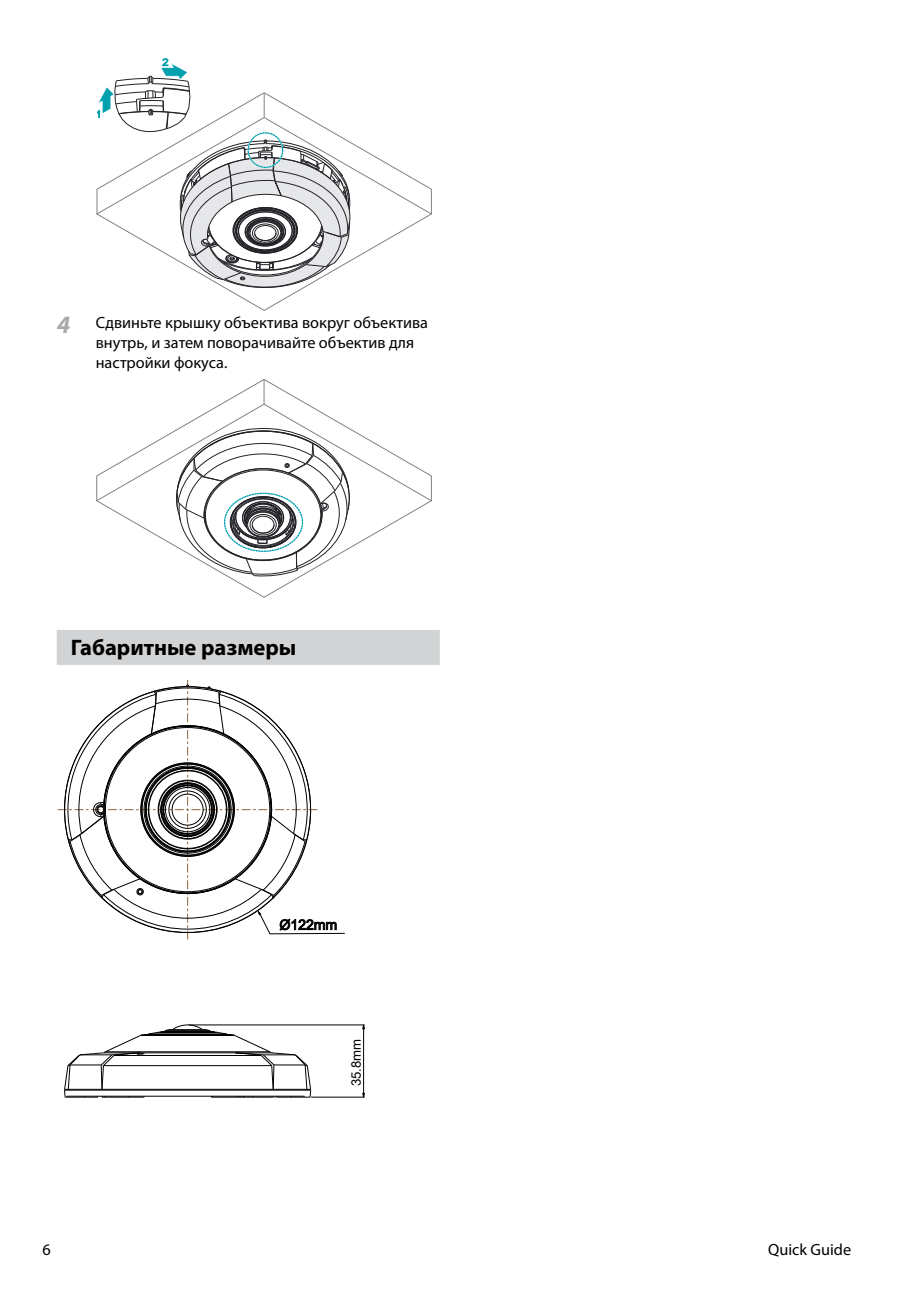
<style>
.page{position:relative;width:908px;height:1290px;background:#fff}
.page>*{position:absolute;margin:0;border:0;box-sizing:border-box;transform-origin:0 0}
.t1{font:700 22.5px "Myriad Pro";color:#000}
.t2{font:16.25px/20px "Myriad Pro";color:#000}
.t3{font:14px "Arial Unicode MS";color:#000}
.t4{font:13.25px "Arial Unicode MS";color:#000}
.s1{font-weight:700;font-style:italic;font-size:25px;color:#a7a9ac}
</style>
<div class="page">
<div style="left:57px;top:630px;width:382px;height:35px;background:#d1d3d4"></div>
<svg style="left:96px;top:58px;width:336px;height:253px"></svg>
<svg style="left:96px;top:379px;width:336px;height:219px"></svg>
<div style="left:224px;top:493px;width:79px;height:59px;border:1px dashed #00a0af;border-radius:50%"></div>
<hr style="left:311px;top:1097px;width:53px;height:1px;background:#000">
<hr style="left:188px;top:1024px;width:176px;height:1px;background:#000">
<hr style="left:363px;top:1025px;width:1px;height:72px;background:#000">
<svg style="left:58px;top:679px;width:287px;height:260px"></svg>
<svg style="left:64px;top:1024px;width:247px;height:74px"></svg>
<p class="t2" style="left:96px;top:313px;width:333px;text-indent:-39px"><span class="s1">4</span> Сдвиньте крышку объектива вокруг объектива внутрь, и затем поворачивайте объектив для настройки фокуса.</p>
<h1 class="t1" style="left:71px;top:632px;width:227px">Габаритные размеры</h1>
<p class="t3" style="left:279px;top:914px;width:59px">Ø122mm</p>
<p class="t4" style="left:346px;top:1086px;width:49px;rotate:-90deg">35.8mm</p>
<p class="t2" style="left:43px;top:1239px;width:10px">6</p>
<p class="t2" style="left:767px;top:1239px;width:84px">Quick Guide</p>
</div>
